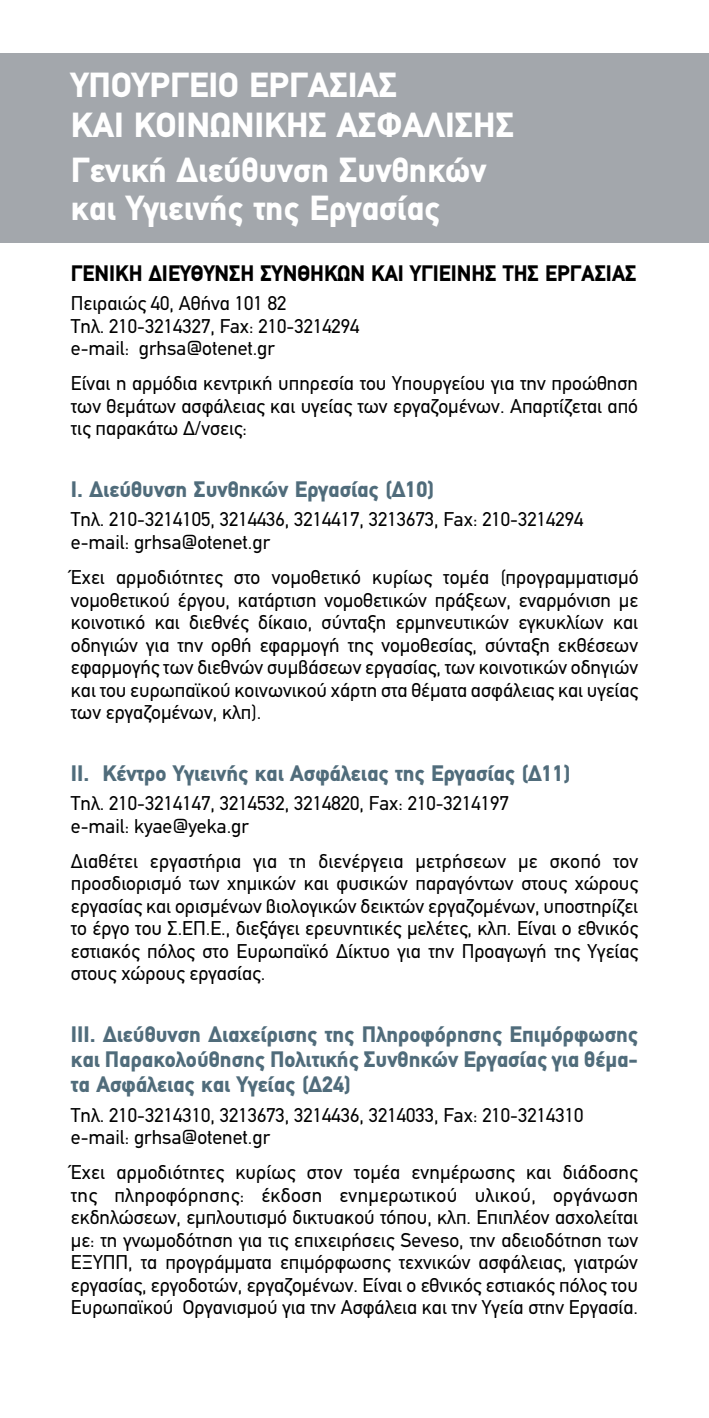
<style>
.page{position:relative;width:709px;height:1418px;background:#fff}
.page>*{position:absolute;margin:0;border:0;box-sizing:border-box;transform-origin:0 0}
.t1{font:900 35px/40px "PF Din Text";color:#fff}
.t2{font:900 22.5px/25px "PF Din Text";color:#506c7b;text-align:justify}
.t3{font:900 22.5px "PF Din Text";color:#000;scale:.96 1}
.t4{font:20px/22.5px "PF Din Text";color:#000}
</style>
<div class="page">
<div style="left:0;top:53px;width:709px;height:190px;background:#a3a7ac"></div>
<h1 class="t1" style="left:71px;top:65px;width:444px">ΥΠΟΥΡΓΕΙΟ ΕΡΓΑΣΙΑΣ<br>ΚΑΙ ΚΟΙΝΩΝΙΚΗΣ ΑΣΦΑΛΙΣΗΣ</h1>
<h1 class="t1" style="left:71px;top:151px;width:417px;line-height:37.5px">Γενική Διεύθυνση Συνθηκών και Υγιεινής της Εργασίας</h1>
<p class="t3" style="left:71px;top:259px;width:590px">ΓΕΝΙΚΗ ΔΙΕΥΘΥΝΣΗ ΣΥΝΘΗΚΩΝ ΚΑΙ ΥΓΙΕΙΝΗΣ ΤΗΣ ΕΡΓΑΣΙΑΣ</p>
<p class="t4" style="left:71px;top:292px;width:290px">Πειραιώς 40, Αθήνα 101 82<br>Τηλ. 210-3214327, Fax: 210-3214294 e-mail: grhsa@otenet.gr</p>
<p class="t4" style="left:71px;top:372px;width:568px;text-align:justify">Είναι η αρμόδια κεντρική υπηρεσία του Υπουργείου για την προώθηση των θεμάτων ασφάλειας και υγείας των εργαζομένων. Απαρτίζεται από τις παρακάτω Δ/νσεις:</p>
<p class="t2" style="left:71px;top:476px;width:365px">Ι. Διεύθυνση Συνθηκών Εργασίας (Δ10)</p>
<p class="t4" style="left:71px;top:508px;width:514px">Τηλ. 210-3214105, 3214436, 3214417, 3213673, Fax: 210-3214294 e-mail: grhsa@otenet.gr</p>
<p class="t4" style="left:71px;top:566px;width:569px;text-align:justify">Έχει αρμοδιότητες στο νομοθετικό κυρίως τομέα (προγραμματισμό νομοθετικού έργου, κατάρτιση νομοθετικών πράξεων, εναρμόνιση με κοινοτικό και διεθνές δίκαιο, σύνταξη ερμηνευτικών εγκυκλίων και οδηγιών για την ορθή εφαρμογή της νομοθεσίας, σύνταξη εκθέσεων εφαρμογής των διεθνών συμβάσεων εργασίας, των κοινοτικών οδηγιών και του ευρωπαϊκού κοινωνικού χάρτη στα θέματα ασφάλειας και υγείας των εργαζομένων, κλπ).</p>
<p class="t2" style="left:71px;top:760px;width:501px">ΙΙ. Κέντρο Υγιεινής και Ασφάλειας της Εργασίας (Δ11)</p>
<p class="t4" style="left:71px;top:792px;width:439px">Τηλ. 210-3214147, 3214532, 3214820, Fax: 210-3214197 e-mail: kyae@yeka.gr</p>
<p class="t4" style="left:71px;top:850px;width:569px;text-align:justify">Διαθέτει εργαστήρια για τη διενέργεια μετρήσεων με σκοπό τον προσδιορισμό των χημικών και φυσικών παραγόντων στους χώρους εργασίας και ορισμένων βιολογικών δεικτών εργαζομένων, υποστηρίζει το έργο του Σ.ΕΠ.Ε., διεξάγει ερευνητικές μελέτες, κλπ. Είναι ο εθνικός εστιακός πόλος στο Ευρωπαϊκό Δίκτυο για την Προαγωγή της Υγείας στους χώρους εργασίας.</p>
<p class="t2" style="left:71px;top:1021px;width:568px">ΙΙΙ. Διεύθυνση Διαχείρισης της Πληροφόρησης Επιμόρφωσης και Παρακολούθησης Πολιτικής Συνθηκών Εργασίας για θέμα&shy;τα Ασφάλειας και Υγείας (Δ24)</p>
<p class="t4" style="left:71px;top:1103px;width:514px">Τηλ. 210-3214310, 3213673, 3214436, 3214033, Fax: 210-3214310 e-mail: grhsa@otenet.gr</p>
<p class="t4" style="left:71px;top:1161px;width:569px;text-align:justify">Έχει αρμοδιότητες κυρίως στον τομέα ενημέρωσης και διάδοσης της πληροφόρησης: έκδοση ενημερωτικού υλικού, οργάνωση εκδηλώσεων, εμπλουτισμό δικτυακού τόπου, κλπ. Επιπλέον ασχολείται με: τη γνωμοδότηση για τις επιχειρήσεις Seveso, την αδειοδότηση των ΕΞΥΠΠ, τα προγράμματα επιμόρφωσης τεχνικών ασφάλειας, γιατρών εργασίας, εργοδοτών, εργαζομένων. Είναι ο εθνικός εστιακός πόλος του Ευρωπαϊκού Οργανισμού για την Ασφάλεια και την Υγεία στην Εργασία.</p>
</div>
